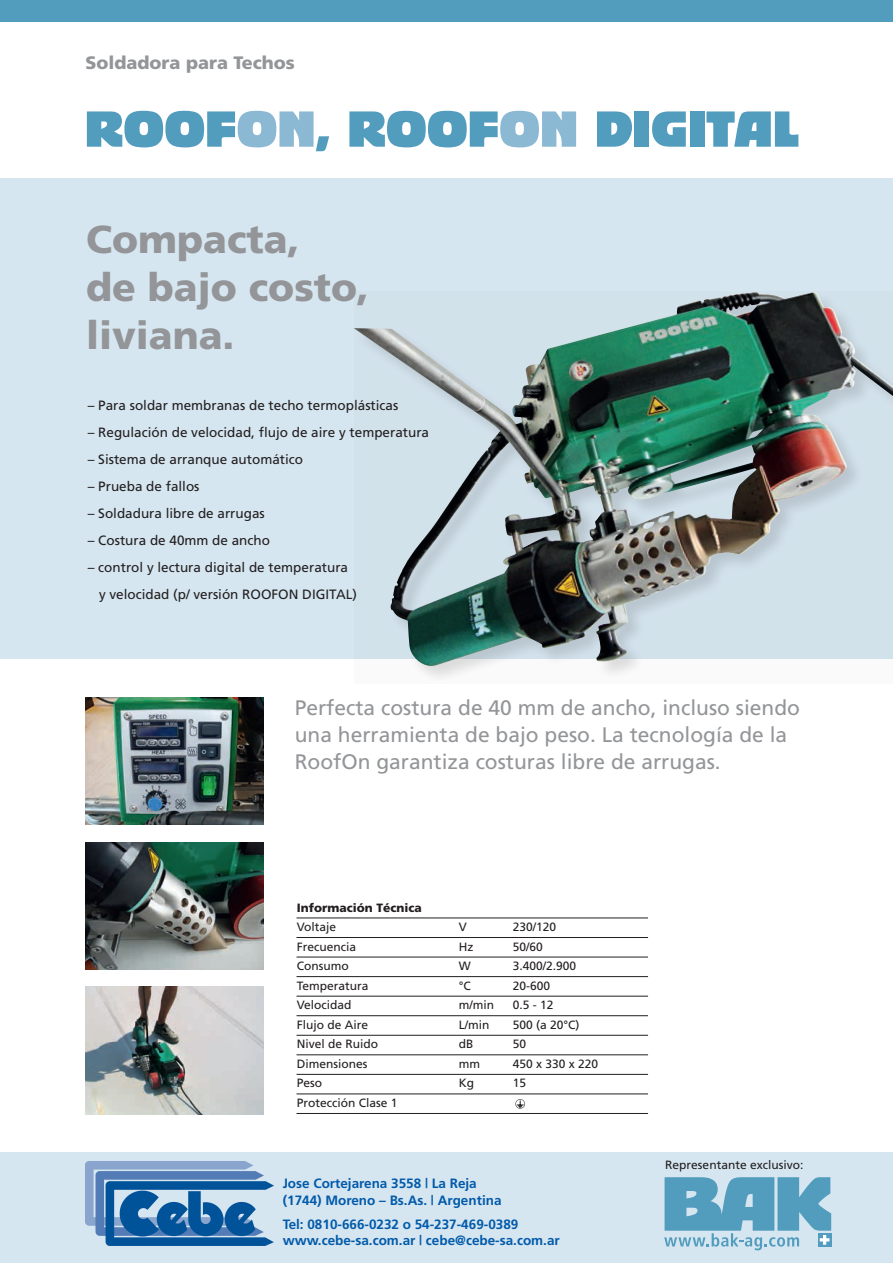
<style>
.page{position:relative;width:893px;height:1263px;background:#fff}
.page>*{position:absolute;margin:0;border:0;box-sizing:border-box;transform-origin:0 0}
.t1{font:900 39px/48px "Frutiger";color:#939598}
.t2{font:21px/27px "Frutiger";color:#939598}
.t3{font:900 18px "Frutiger";color:#939598}
.t4{font:13.5px/27px "Frutiger";color:#231f20}
.t5{font:700 13.5px/16.5px "Frutiger";color:#015aaa}
.t6{font:12px "Frutiger";color:#231f20}
.t7{font:900 12px "Frutiger";color:#231f20}
</style>
<div class="page">
<div style="left:0;top:179px;width:893px;height:480px;background:#d6e6f0"></div>
<div style="left:0;top:0;width:893px;height:21px;background:#529cbe"></div>
<img style="left:85px;top:842px;width:179px;height:127px">
<img style="left:85px;top:986px;width:179px;height:128px">
<svg style="left:419px;top:292px;width:474px;height:387px"></svg>
<img style="left:354px;top:292px;width:431px;height:376px">
<svg style="left:87px;top:111px;width:242px;height:40px"></svg>
<svg style="left:349px;top:111px;width:227px;height:36px"></svg>
<svg style="left:597px;top:111px;width:35px;height:36px"></svg>
<div style="left:635px;top:111px;width:14px;height:36px;background:#529cbe"></div>
<svg style="left:652px;top:111px;width:34px;height:36px"></svg>
<div style="left:690px;top:111px;width:14px;height:36px;background:#529cbe"></div>
<svg style="left:706px;top:111px;width:92px;height:36px"></svg>
<img style="left:85px;top:697px;width:179px;height:128px">
<hr style="left:297px;top:918px;width:351px;height:1px;background:#231f20">
<hr style="left:297px;top:937px;width:351px;height:1px;background:#231f20">
<hr style="left:297px;top:957px;width:351px;height:1px;background:#231f20">
<hr style="left:297px;top:976px;width:351px;height:1px;background:#231f20">
<hr style="left:297px;top:996px;width:351px;height:1px;background:#231f20">
<hr style="left:297px;top:1015px;width:351px;height:1px;background:#231f20">
<hr style="left:297px;top:1035px;width:351px;height:1px;background:#231f20">
<hr style="left:297px;top:1054px;width:351px;height:1px;background:#231f20">
<hr style="left:297px;top:1074px;width:351px;height:1px;background:#231f20">
<hr style="left:297px;top:1094px;width:351px;height:1px;background:#231f20">
<hr style="left:297px;top:1113px;width:351px;height:1px;background:#231f20">
<svg style="left:515px;top:1099px;width:10px;height:10px"></svg>
<div style="left:0;top:1152px;width:893px;height:111px;background:#d6e6f0"></div>
<svg style="left:664px;top:1177px;width:167px;height:73px"></svg>
<img style="left:85px;top:1161px;width:188px;height:85px">
<h3 class="t3" style="left:85px;top:52px;width:211px">Soldadora para Techos</h3>
<h1 class="t1" style="left:86px;top:215px;width:285px">Compacta,<br>de bajo costo, liviana.</h1>
<p class="t4" style="left:88px;top:392px;width:312px">– Para soldar membranas de techo termoplásticas</p>
<p class="t4" style="left:88px;top:419px;width:343px">– Regulación de velocidad, flujo de aire y temperatura</p>
<p class="t4" style="left:88px;top:446px;width:217px">– Sistema de arranque automático</p>
<p class="t4" style="left:88px;top:473px;width:113px">– Prueba de fallos</p>
<p class="t4" style="left:88px;top:500px;width:179px">– Soldadura libre de arrugas</p>
<p class="t4" style="left:88px;top:527px;width:184px">– Costura de 40mm de ancho</p>
<p class="t4" style="left:99px;top:554px;width:260px;text-indent:-11px">– control y lectura digital de temperatura y velocidad (p/ versión ROOFON DIGITAL)</p>
<h2 class="t2" style="left:295px;top:694px;width:507px">Perfecta costura de 40 mm de ancho, incluso siendo una herramienta de bajo peso. La tecnología de la<br>RoofOn garantiza costuras libre de arrugas.</h2>
<p class="t7" style="left:297px;top:900px;width:127px">Información Técnica</p>
<p class="t6" style="left:297px;top:920px;width:41px">Voltaje</p>
<p class="t6" style="left:459px;top:920px;width:10px">V</p>
<p class="t6" style="left:513px;top:920px;width:45px">230/120</p>
<p class="t6" style="left:297px;top:940px;width:61px">Frecuencia</p>
<p class="t6" style="left:459px;top:940px;width:16px">Hz</p>
<p class="t6" style="left:513px;top:940px;width:32px">50/60</p>
<p class="t6" style="left:297px;top:959px;width:53px">Consumo</p>
<p class="t6" style="left:459px;top:959px;width:13px">W</p>
<p class="t6" style="left:513px;top:959px;width:65px">3.400/2.900</p>
<p class="t6" style="left:297px;top:979px;width:73px">Temperatura</p>
<p class="t6" style="left:459px;top:979px;width:14px">°C</p>
<p class="t6" style="left:513px;top:979px;width:39px">20-600</p>
<p class="t6" style="left:297px;top:998px;width:56px">Velocidad</p>
<p class="t6" style="left:459px;top:998px;width:37px">m/min</p>
<p class="t6" style="left:513px;top:998px;width:42px">0.5 - 12</p>
<p class="t6" style="left:297px;top:1018px;width:73px">Flujo de Aire</p>
<p class="t6" style="left:459px;top:1018px;width:32px">L/min</p>
<p class="t6" style="left:513px;top:1018px;width:68px">500 (a 20°C)</p>
<p class="t6" style="left:297px;top:1037px;width:83px">Nivel de Ruido</p>
<p class="t6" style="left:459px;top:1037px;width:16px">dB</p>
<p class="t6" style="left:513px;top:1037px;width:15px">50</p>
<p class="t6" style="left:297px;top:1057px;width:72px">Dimensiones</p>
<p class="t6" style="left:459px;top:1057px;width:23px">mm</p>
<p class="t6" style="left:513px;top:1057px;width:87px">450 x 330 x 220</p>
<p class="t6" style="left:297px;top:1076px;width:27px">Peso</p>
<p class="t6" style="left:459px;top:1076px;width:17px">Kg</p>
<p class="t6" style="left:513px;top:1076px;width:15px">15</p>
<p class="t6" style="left:297px;top:1096px;width:102px">Protección Clase 1</p>
<p class="t5" style="left:283px;top:1175px;width:220px">Jose Cortejarena 3558 | La Reja (1744) Moreno – Bs.As. | Argentina</p>
<p class="t5" style="left:283px;top:1216px;width:279px">Tel: 0810-666-0232 o 54-237-469-0389 www.cebe-sa.com.ar | cebe@cebe-sa.com.ar</p>
<p class="t6" style="left:665px;top:1158px;width:140px">Representante exclusivo:</p>
</div>
